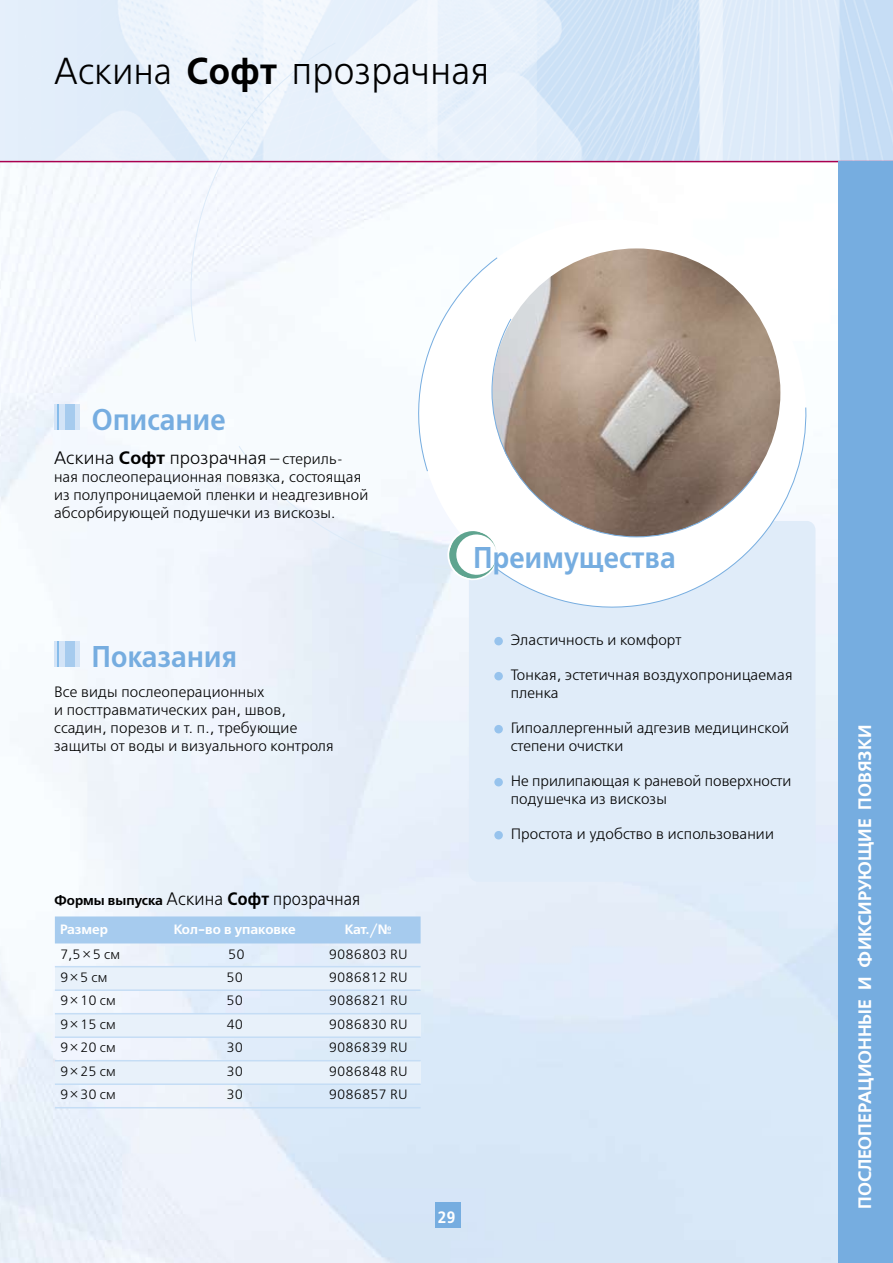
<style>
.page{position:relative;width:893px;height:1263px;background:#fff}
.page>*{position:absolute;margin:0;border:0;box-sizing:border-box;transform-origin:0 0}
.t1{font:39px "Free Set C";letter-spacing:.01em;color:#000;scale:.94 1}
.t2{font:700 30px "Free Set C";letter-spacing:.01em;color:#76ade0;scale:.9 1}
.t3{font:700 18px "Free Set C";color:#fff}
.t4{font:18px "Free Set C";letter-spacing:.01em;color:#000;scale:.94 1}
.t5{font:18px "Free Set C";letter-spacing:.01em;color:#000}
.t6{font:700 16.5px "Free Set C";color:#fff;scale:.9 1}
.t7{font:15px/18px "Free Set C";letter-spacing:.01em;color:#000}
.t8{font:13.5px "Free Set C";color:#000}
.t9{font:700 13.5px "Free Set C";color:#fff}
.s1{font-size:37.5px}
.s2{font-weight:700;font-size:37.5px}
.s3{font-weight:700}
.s4{font-size:15px}
.s5{font-weight:700;font-size:13.5px}
.s6{font-family:"Free Set";font-weight:300}
</style>
<div class="page">
<img style="left:0;top:0;width:893px;height:161px">
<div style="left:435px;top:1202px;width:26px;height:26px;background:#76ade0"></div>
<svg style="left:190px;top:42px;width:568px;height:530px"></svg>
<div style="left:55px;top:967px;width:366px;height:23px;background:#e8f1fa"></div>
<div style="left:55px;top:1014px;width:366px;height:23px;background:#e8f1fa"></div>
<div style="left:55px;top:1061px;width:366px;height:23px;background:#e8f1fa"></div>
<div style="left:55px;top:916px;width:366px;height:27px;background:#a6cbee"></div>
<hr style="left:55px;top:966px;width:366px;height:1px;background:#c5ddf5">
<hr style="left:55px;top:989px;width:366px;height:2px;background:#c5ddf5">
<hr style="left:55px;top:1013px;width:366px;height:1px;background:#c5ddf5">
<hr style="left:55px;top:1036px;width:366px;height:2px;background:#c5ddf5">
<hr style="left:55px;top:1060px;width:366px;height:1px;background:#c5ddf5">
<hr style="left:55px;top:1083px;width:366px;height:2px;background:#c5ddf5">
<hr style="left:55px;top:1107px;width:366px;height:1px;background:#c5ddf5">
<div style="left:469px;top:521px;width:346px;height:361px;background:#e0ecf9;border-radius:9px"></div>
<svg style="left:398px;top:198px;width:429px;height:430px"></svg>
<svg style="left:413px;top:256px;width:394px;height:357px"></svg>
<svg style="left:444px;top:526px;width:57px;height:57px"></svg>
<img style="left:492px;top:248px;width:288px;height:289px;border-radius:144px">
<svg style="left:491px;top:318px;width:267px;height:220px;background:#ac9d91"></svg>
<hr style="left:0;top:161px;width:893px;height:1px;background:#a9004f">
<div style="left:839px;top:162px;width:54px;height:1101px;background:#76ade0"></div>
<div style="left:494px;top:637px;width:9px;height:8px;background:#97c3ed;border-radius:50%"></div>
<div style="left:494px;top:672px;width:9px;height:8px;background:#97c3ed;border-radius:50%"></div>
<div style="left:494px;top:725px;width:9px;height:8px;background:#97c3ed;border-radius:50%"></div>
<div style="left:494px;top:778px;width:9px;height:8px;background:#97c3ed;border-radius:50%"></div>
<div style="left:494px;top:831px;width:9px;height:8px;background:#97c3ed;border-radius:50%"></div>
<div style="left:54px;top:404px;width:26px;height:26px;background:#d3e4f7"></div>
<svg style="left:58px;top:404px;width:1px;height:26px"></svg>
<div style="left:65px;top:404px;width:9px;height:26px;background:#a6cbee"></div>
<div style="left:54px;top:641px;width:26px;height:26px;background:#d3e4f7"></div>
<svg style="left:58px;top:641px;width:1px;height:26px"></svg>
<div style="left:65px;top:641px;width:9px;height:26px;background:#a6cbee"></div>
<h1 class="t1" style="left:54px;top:48px;width:464px"><span class="s1">Aскинa</span> <span class="s2">Софт</span> прозрачная</h1>
<h2 class="t2" style="left:92px;top:401px;width:150px">Описание</h2>
<p class="t5" style="left:54px;top:447px;width:291px">Aскина <span class="s3">Софт</span> прозрачная <span class="s4">—стериль-</span></p>
<p class="t7" style="left:54px;top:468px;width:316px">ная послеоперационная повязка, состоящая из полупроницаемой пленки и неадгезивной абсорбирующей подушечки из вискозы.</p>
<h2 class="t2" style="left:92px;top:638px;width:163px">Показания</h2>
<p class="t7" style="left:54px;top:683px;width:281px">Все виды послеоперационных<br>и посттравматических ран, швов, ссадин, порезов и т. п., требующие защиты от воды и визуального контроля</p>
<p class="t4" style="left:54px;top:889px;width:327px"><span class="s5">Формы выпуска</span> Aскина <span class="s3">Софт</span> прозрачная</p>
<p class="t9" style="left:60px;top:922px;width:50px">Размер</p>
<p class="t9" style="left:174px;top:922px;width:123px">Кол-во в упаковке</p>
<p class="t9" style="left:345px;top:922px;width:49px">Кат./№</p>
<p class="t8" style="left:60px;top:946px;width:61px">7,5<span class="s6">×</span>5 см</p>
<p class="t8" style="left:228px;top:946px;width:18px">50</p>
<p class="t8" style="left:329px;top:946px;width:80px">9086803 RU</p>
<p class="t8" style="left:60px;top:969px;width:49px">9<span class="s6">×</span>5 см</p>
<p class="t8" style="left:226px;top:969px;width:18px">50</p>
<p class="t8" style="left:329px;top:969px;width:80px">9086812 RU</p>
<p class="t8" style="left:60px;top:993px;width:57px">9<span class="s6">×</span>10 см</p>
<p class="t8" style="left:226px;top:993px;width:18px">50</p>
<p class="t8" style="left:329px;top:993px;width:80px">9086821 RU</p>
<p class="t8" style="left:60px;top:1016px;width:57px">9<span class="s6">×</span>15 см</p>
<p class="t8" style="left:226px;top:1016px;width:18px">40</p>
<p class="t8" style="left:329px;top:1016px;width:80px">9086830 RU</p>
<p class="t8" style="left:60px;top:1040px;width:57px">9<span class="s6">×</span>20 см</p>
<p class="t8" style="left:226px;top:1040px;width:18px">30</p>
<p class="t8" style="left:329px;top:1040px;width:80px">9086839 RU</p>
<p class="t8" style="left:60px;top:1063px;width:57px">9<span class="s6">×</span>25 см</p>
<p class="t8" style="left:226px;top:1063px;width:18px">30</p>
<p class="t8" style="left:329px;top:1063px;width:80px">9086848 RU</p>
<p class="t8" style="left:60px;top:1087px;width:57px">9<span class="s6">×</span>30 см</p>
<p class="t8" style="left:226px;top:1087px;width:18px">30</p>
<p class="t8" style="left:329px;top:1087px;width:80px">9086857 RU</p>
<h2 class="t2" style="left:474px;top:539px;width:226px">Преимущества</h2>
<p class="t7" style="left:511px;top:631px;width:172px">Эластичность и комфорт</p>
<p class="t7" style="left:511px;top:666px;width:283px">Тонкая, эстетичная воздухопроницаемая пленка</p>
<p class="t7" style="left:511px;top:719px;width:280px">Гипоаллергенный адгезив медицинской степени очистки</p>
<p class="t7" style="left:511px;top:772px;width:282px">Не прилипающая к раневой поверхности подушечка из вискозы</p>
<p class="t7" style="left:511px;top:825px;width:265px">Простота и удобство в использовании</p>
<p class="t6" style="left:438px;top:1207px;width:21px">29</p>
<p class="t3" style="left:854px;top:1209px;width:486px;rotate:-90deg">ПОСЛЕОПЕРАЦИОННЫЕ И ФИКСИРУЮЩИЕ ПОВЯЗКИ</p>
</div>
